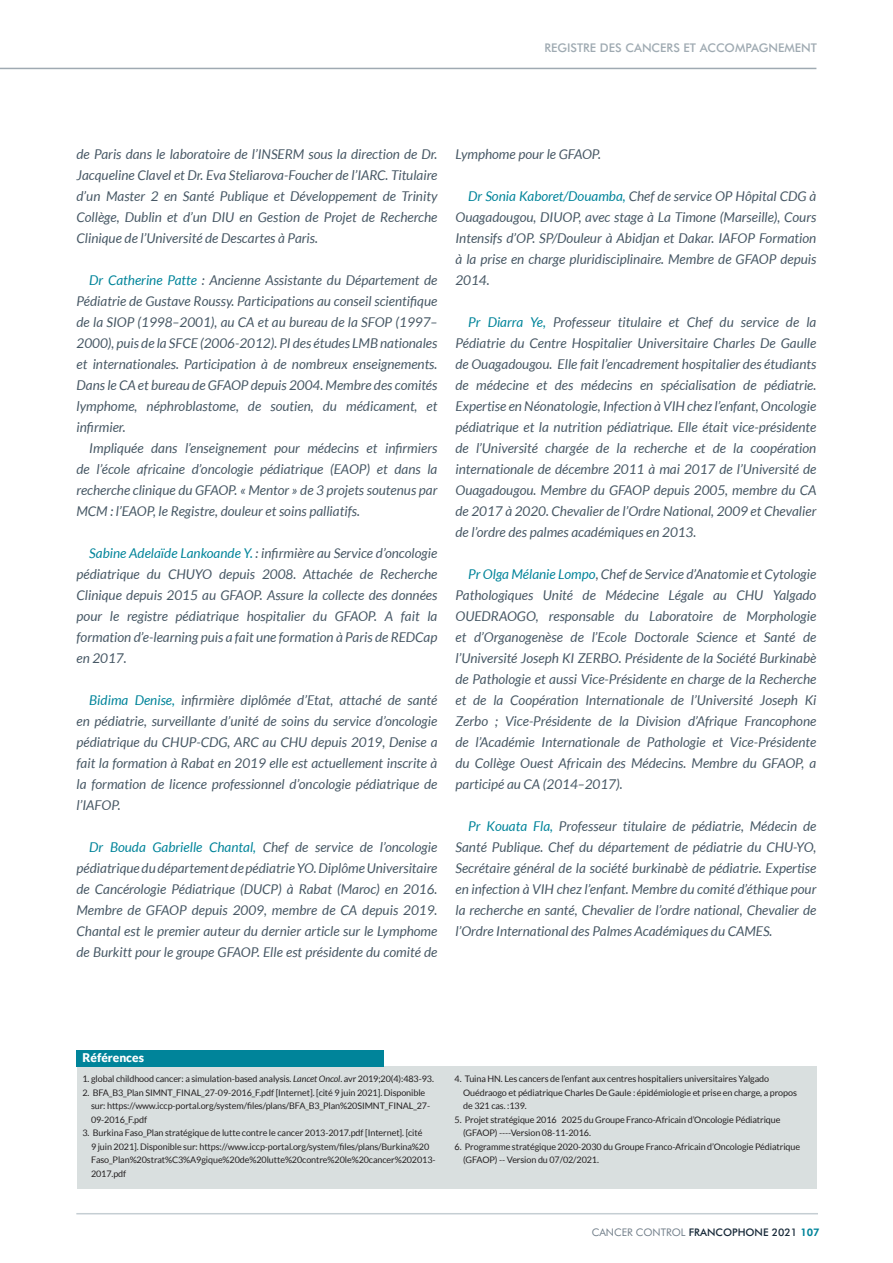
<style>
.page{position:relative;width:893px;height:1263px;background:#fff}
.page>*{position:absolute;margin:0;border:0;box-sizing:border-box;transform-origin:0 0}
.Author_biogs_grey{font:italic 13.5px/21px "Lato";color:#475865;text-align:justify}
.t1{font:500 12px "Futura BT";color:#9faab2}
.t2{font:900 12px "Lato";color:#fff}
.t3{font:500 10.5px "Futura BT";color:#172938}
.REFS{font:9px/13.5px "Lato";letter-spacing:-.01em;color:#231f20}
.s1{color:#00849a}
.s2{font-style:italic}
.s3{font-weight:400;color:#727f8a}
.s4{font-weight:800;color:#00849a}
</style>
<div class="page">
<hr style="left:0;top:68px;width:816px;height:1px;background:#9faab2">
<hr style="left:76px;top:1213px;width:742px;height:1px;background:#c5ced3">
<div style="left:77px;top:1066px;width:739px;height:123px;background:#d9dfdf"></div>
<div style="left:77px;top:1050px;width:307px;height:16px;background:#00849a"></div>
<p class="t1" style="left:544px;top:40px;width:274px">REGISTRE DES CANCERS ET ACCOMPAGNEMENT</p>
<p class="Author_biogs_grey" style="left:77px;top:144px;width:362px">de Paris dans le laboratoire de l’INSERM sous la direction de Dr.<br>Jacqueline Clavel et Dr. Eva Steliarova-Foucher de l’IARC. Titulaire d’un Master 2 en Santé Publique et Développement de Trinity Collège, Dublin et d’un DIU en Gestion de Projet de Recherche Clinique de l’Université de Descartes à Paris.</p>
<p class="Author_biogs_grey" style="left:77px;top:270px;width:362px;text-indent:13px"><span class="s1">Dr Catherine Patte</span> : Ancienne Assistante du Département de Pédiatrie de Gustave Roussy. Participations au conseil scientifique de la SIOP (1998–2001), au CA et au bureau de la SFOP (1997– 2000), puis de la SFCE (2006-2012). PI des études LMB nationales et internationales. Participation à de nombreux enseignements.<br>Dans le CA et bureau de GFAOP depuis 2004. Membre des comités lymphome, néphroblastome, de soutien, du médicament, et infirmier.</p>
<p class="Author_biogs_grey" style="left:77px;top:438px;width:362px;text-indent:13px">Impliquée dans l’enseignement pour médecins et infirmiers de l’école africaine d’oncologie pédiatrique (EAOP) et dans la recherche clinique du GFAOP. « Mentor » de 3 projets soutenus par MCM : l’EAOP, le Registre, douleur et soins palliatifs.</p>
<p class="Author_biogs_grey" style="left:77px;top:543px;width:362px;text-indent:13px"><span class="s1">Sabine Adelaïde Lankoande Y.</span> : infirmière au Service d’oncologie pédiatrique du CHUYO depuis 2008. Attachée de Recherche Clinique depuis 2015 au GFAOP. Assure la collecte des données pour le registre pédiatrique hospitalier du GFAOP. A fait la formation d’e-learning puis a fait une formation à Paris de REDCap en 2017.</p>
<p class="Author_biogs_grey" style="left:77px;top:690px;width:362px;text-indent:13px"><span class="s1">Bidima Denise,</span> infirmière diplômée d’Etat, attaché de santé en pédiatrie, surveillante d’unité de soins du service d’oncologie pédiatrique du CHUP-CDG, ARC au CHU depuis 2019, Denise a fait la formation à Rabat en 2019 elle est actuellement inscrite à la formation de licence professionnel d’oncologie pédiatrique de l’IAFOP.</p>
<p class="Author_biogs_grey" style="left:77px;top:837px;width:362px;text-indent:13px"><span class="s1">Dr Bouda Gabrielle Chantal,</span> Chef de service de l’oncologie pédiatrique du département de pédiatrie YO. Diplôme Universitaire de Cancérologie Pédiatrique (DUCP) à Rabat (Maroc) en 2016.<br>Membre de GFAOP depuis 2009, membre de CA depuis 2019.<br>Chantal est le premier auteur du dernier article sur le Lymphome de Burkitt pour le groupe GFAOP. Elle est présidente du comité de</p>
<p class="Author_biogs_grey" style="left:455px;top:144px;width:147px">Lymphome pour le GFAOP.</p>
<p class="Author_biogs_grey" style="left:455px;top:186px;width:362px;text-indent:13px"><span class="s1">Dr Sonia Kaboret/Douamba,</span> Chef de service OP Hôpital CDG à Ouagadougou, DIUOP, avec stage à La Timone (Marseille), Cours Intensifs d’OP. SP/Douleur à Abidjan et Dakar. IAFOP Formation à la prise en charge pluridisciplinaire. Membre de GFAOP depuis 2014.</p>
<p class="Author_biogs_grey" style="left:455px;top:312px;width:362px;text-indent:13px"><span class="s1">Pr Diarra Ye,</span> Professeur titulaire et Chef du service de la Pédiatrie du Centre Hospitalier Universitaire Charles De Gaulle de Ouagadougou. Elle fait l’encadrement hospitalier des étudiants de médecine et des médecins en spécialisation de pédiatrie.<br>Expertise en Néonatologie, Infection à VIH chez l’enfant, Oncologie pédiatrique et la nutrition pédiatrique. Elle était vice-présidente de l’Université chargée de la recherche et de la coopération internationale de décembre 2011 à mai 2017 de l’Université de Ouagadougou. Membre du GFAOP depuis 2005, membre du CA de 2017 à 2020. Chevalier de l’Ordre National, 2009 et Chevalier de l’ordre des palmes académiques en 2013.</p>
<p class="Author_biogs_grey" style="left:455px;top:564px;width:362px;text-indent:13px"><span class="s1">Pr Olga Mélanie Lompo</span>, Chef de Service d’Anatomie et Cytologie Pathologiques Unité de Médecine Légale au CHU Yalgado OUEDRAOGO, responsable du Laboratoire de Morphologie et d’Organogenèse de l’Ecole Doctorale Science et Santé de l’Université Joseph KI ZERBO. Présidente de la Société Burkinabè de Pathologie et aussi Vice-Présidente en charge de la Recherche et de la Coopération Internationale de l’Université Joseph Ki Zerbo ; Vice-Présidente de la Division d’Afrique Francophone de l’Académie Internationale de Pathologie et Vice-Présidente du Collège Ouest Africain des Médecins. Membre du GFAOP, a participé au CA (2014–2017).</p>
<p class="Author_biogs_grey" style="left:455px;top:816px;width:362px;text-indent:13px"><span class="s1">Pr Kouata Fla,</span> Professeur titulaire de pédiatrie, Médecin de Santé Publique. Chef du département de pédiatrie du CHU-YO, Secrétaire général de la société burkinabè de pédiatrie. Expertise en infection à VIH chez l’enfant. Membre du comité d’éthique pour la recherche en santé, Chevalier de l’ordre national, Chevalier de l’Ordre International des Palmes Académiques du CAMES.</p>
<p class="t2" style="left:82px;top:1051px;width:63px">Références</p>
<p class="REFS" style="left:82px;top:1072px;width:353px">1. global childhood cancer: a simulation-based analysis. <span class="s2">Lancet Oncol</span>. avr 2019;20(4):483‑93.</p>
<p class="REFS" style="left:91px;top:1086px;width:341px;text-indent:-9px">2. BFA_B3_Plan SIMNT_FINAL_27-09-2016_F.pdf [Internet]. [cité 9 juin 2021]. Disponible sur: https://www.iccp-portal.org/system/files/plans/BFA_B3_Plan%20SIMNT_FINAL_27-<br>09-2016_F.pdf</p>
<p class="REFS" style="left:91px;top:1126px;width:346px;text-indent:-9px">3. Burkina Faso_Plan stratégique de lutte contre le cancer 2013-2017.pdf [Internet]. [cité<br>9 juin 2021]. Disponible sur: https://www.iccp-portal.org/system/files/plans/Burkina%20<br>Faso_Plan%20strat%C3%A9gique%20de%20lutte%20contre%20le%20cancer%202013- 2017.pdf</p>
<p class="REFS" style="left:463px;top:1072px;width:335px;text-indent:-9px">4. Tuina HN. Les cancers de l’enfant aux centres hospitaliers universitaires Yalgado<br>Ouédraogo et pédiatrique Charles De Gaule : épidémiologie et prise en charge, a propos de 321 cas. :139.</p>
<p class="REFS" style="left:463px;top:1113px;width:319px;text-indent:-9px">5. Projet stratégique 2016 2025 du Groupe Franco-Africain d’Oncologie Pédiatrique (GFAOP) ----Version 08-11-2016.</p>
<p class="REFS" style="left:463px;top:1140px;width:338px;text-indent:-9px">6. Programme stratégique 2020-2030 du Groupe Franco-Africain d’Oncologie Pédiatrique (GFAOP) -- Version du 07/02/2021.</p>
<p class="t3" style="left:592px;top:1226px;width:229px"><span class="s3">CANCER CONTROL</span> FRANCOPHONE 2021 <span class="s4">107</span></p>
</div>
